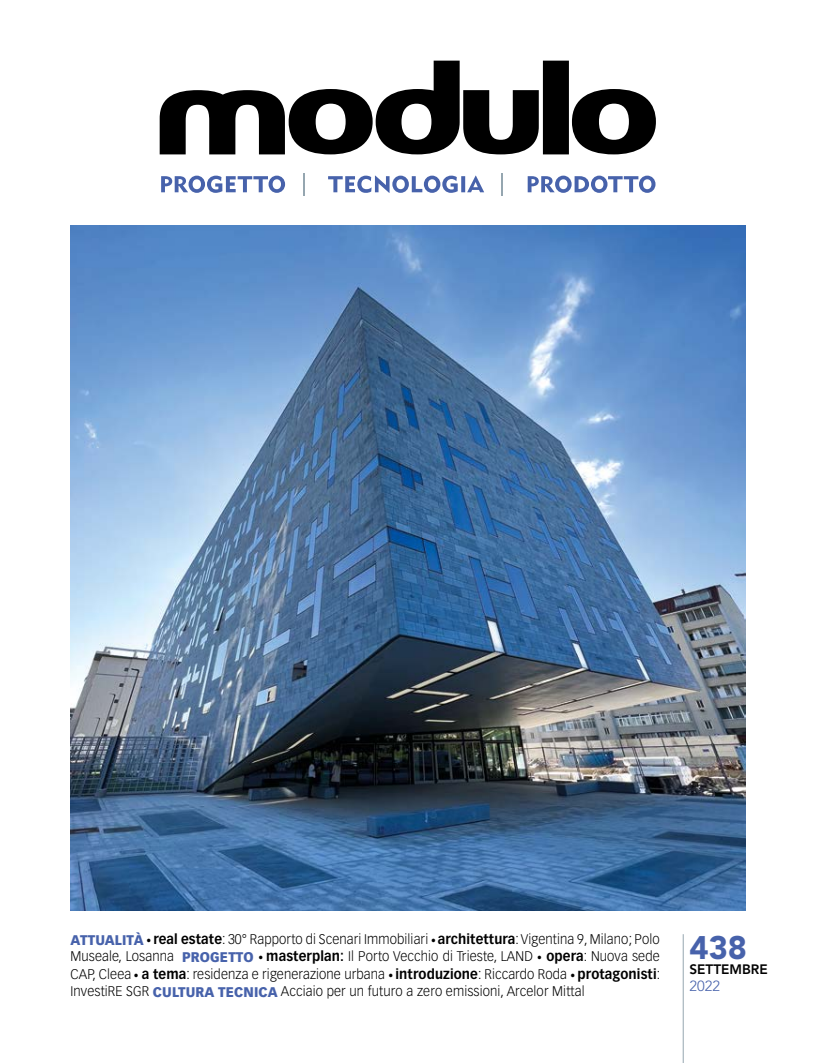
<style>
.page{position:relative;width:815px;height:1063px;background:#fff}
.page>*{position:absolute;margin:0;border:0;box-sizing:border-box;transform-origin:0 0}
.t1{font:900 32.38px "Avenir LT Std";color:#4762ab}
.t2{font:300 14.62px "Avenir LT Std";color:#4762ab}
.t3{font:300 13.75px/17.5px "Vectora LT Std";letter-spacing:.01em;color:#000;text-align:justify;scale:.95 1}
.t4{font:800 13.62px "Avenir LT Std";color:#000}
.s1{font-weight:900;color:#4762ab}
.s2{font-size:10px}
.s3{font-weight:700}
</style>
<div class="page">
<img style="left:71px;top:225px;width:674px;height:686px">
<svg style="left:160px;top:61px;width:496px;height:93px"></svg>
<svg style="left:528px;top:176px;width:127px;height:17px"></svg>
<svg style="left:502px;top:173px;width:1px;height:23px"></svg>
<svg style="left:328px;top:176px;width:156px;height:17px"></svg>
<hr style="left:303px;top:173px;width:2px;height:23px;background:#95a6b0">
<svg style="left:161px;top:176px;width:124px;height:17px"></svg>
<hr style="left:683px;top:934px;width:1px;height:129px;background:#95a6b0">
<p class="t3" style="left:71px;top:930px;width:622px"><span class="s1">ATTUALITÀ</span> <span class="s2">•</span> <span class="s3">real estate</span>: 30° Rapporto di Scenari Immobiliari <span class="s2">•</span> <span class="s3">architettura</span>: Vigentina 9, Milano; Polo Museale, Losanna <span class="s1">PROGETTO</span> <span class="s2">•</span> <span class="s3">masterplan:</span> Il Porto Vecchio di Trieste, LAND <span class="s2">•</span> <span class="s3">opera</span>: Nuova sede CAP, Cleea <span class="s2">•</span> <span class="s3">a tema</span>: residenza e rigenerazione urbana <span class="s2">•</span> <span class="s3">introduzione</span>: Riccardo Roda <span class="s2">•</span> <span class="s3">protagonisti</span>:<br>InvestiRE SGR <span class="s1">CULTURA TECNICA</span> Acciaio per un futuro a zero emissioni, Arcelor Mittal</p>
<h1 class="t1" style="left:689px;top:928px;width:59px">438</h1>
<p class="t4" style="left:689px;top:961px;width:80px">SETTEMBRE</p>
<p class="t2" style="left:689px;top:978px;width:32px">2022</p>
</div>
